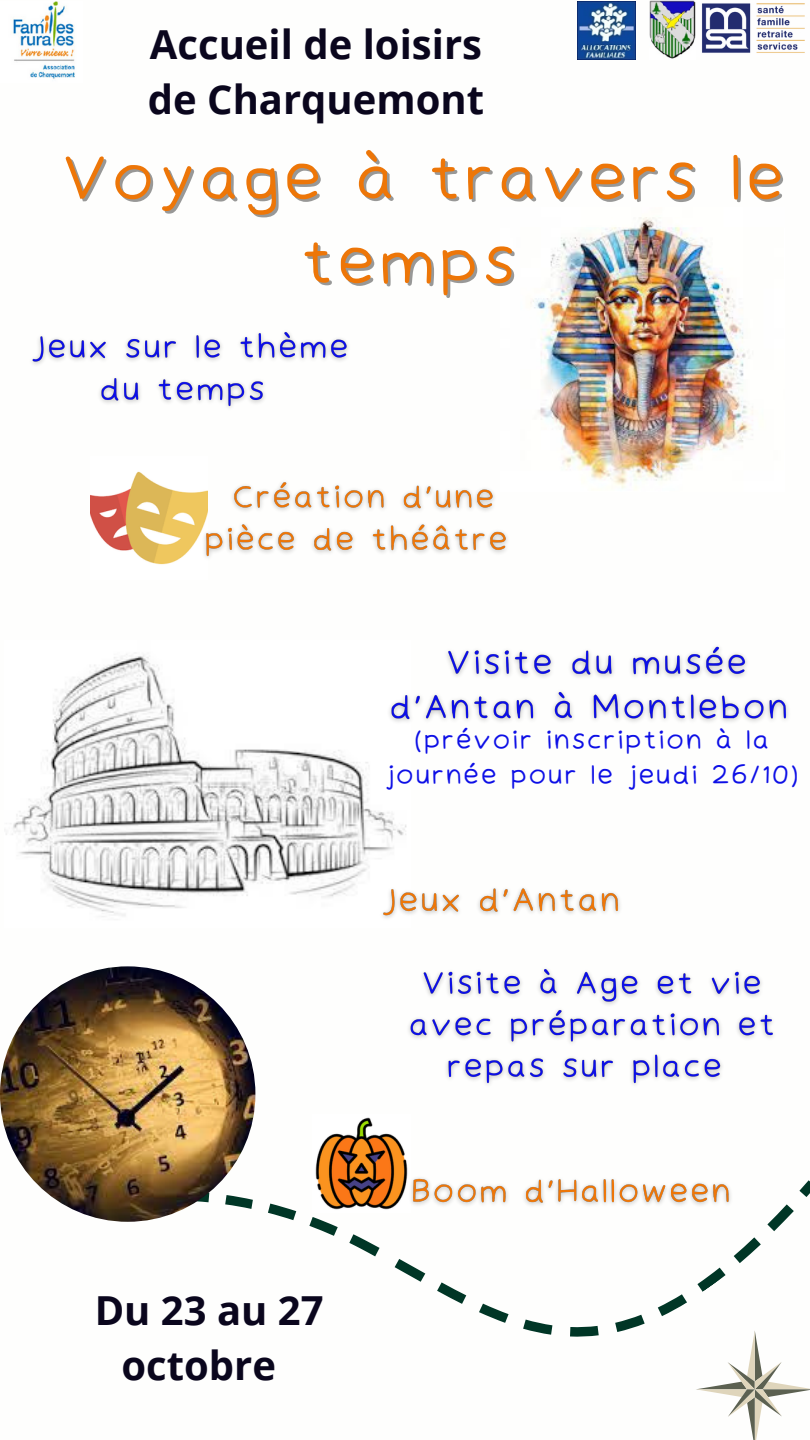
<style>
.page{position:relative;width:810px;height:1440px;background:#fff}
.page>*{position:absolute;margin:0;border:0;box-sizing:border-box;transform-origin:0 0}
.t1{font:60px/86.7px "Irene Florentina";color:#ed7608;text-align:center}
.t2{font:700 40px/55.5px "Open Sans";color:#0a061d;text-align:center}
.t3{font:25px/34.5px "Irene Florentina";color:#0d0fe6;text-align:center}
.s1{color:rgb(0 0 0/.4)}
</style>
<div class="page">
<svg style="left:107px;top:967px;width:703px;height:370px"></svg>
<svg style="left:696px;top:1330px;width:114px;height:110px"></svg>
<img style="left:0;top:966px;width:255px;height:256px;border-radius:50%">
<img style="left:701px;top:3px;width:104px;height:50px">
<img style="left:649px;top:0;width:47px;height:59px">
<img style="left:577px;top:2px;width:59px;height:58px">
<img style="left:11px;top:2px;width:64px;height:77px">
<img style="left:90px;top:471px;width:108px;height:94px">
<img style="left:313px;top:1115px;width:97px;height:97px">
<img style="left:530px;top:217px;width:223px;height:272px">
<img style="left:6px;top:654px;width:401px;height:263px">
<img style="left:402px;top:967px;width:379px;height:125px">
<img style="left:32px;top:332px;width:317px;height:76px">
<img style="left:198px;top:482px;width:310px;height:76px">
<img style="left:383px;top:646px;width:406px;height:84px">
<img style="left:376px;top:881px;width:245px;height:37px">
<img style="left:405px;top:1173px;width:341px;height:39px">
<p class="t2" style="left:150px;top:15px;width:334px">Accueil de loisirs</p>
<p class="t2" style="left:148px;top:71px;width:338px">de Charquemont</p>
<p class="t1" style="left:60px;top:134px;width:728px">Voyage à travers le <span class="s1">temps</span></p>
<p class="t3" style="left:384px;top:723px;width:417px">(prévoir inscription à la journée pour le jeudi 26/10)</p>
<p class="t2" style="left:95px;top:1282px;width:230px">Du 23 au 27 octobre</p>
</div>
